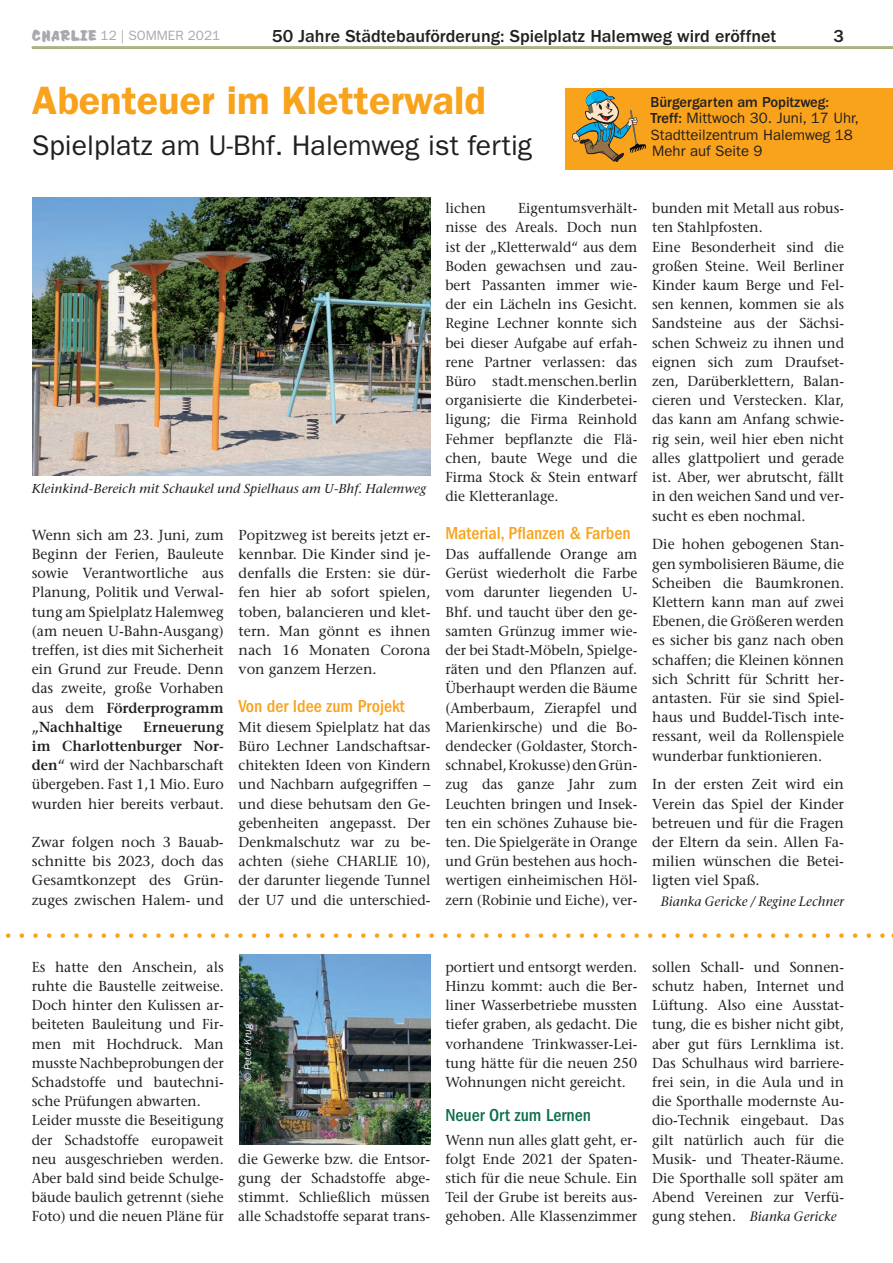
<style>
.page{position:relative;width:893px;height:1263px;background:#fff}
.page>*{position:absolute;margin:0;border:0;box-sizing:border-box;transform-origin:0 0}
.B-01-Head{font:39.75px "Franklin Gothic LT Pro Dm";color:#f9a21c}
.C-02-Subline{font:28.5px "Franklin Gothic LT Pro";color:#231f20}
.C-Kolumnentitel-re{font:500 18px "Franklin Gothic LT Pro";color:#231f20}
.B-05-ZÜ_Stadtumbau{font:500 condensed 18px "Franklin Gothic LT Pro";color:#f9a21c}
.B-05-ZÜ_Stadtumbau-2{font:500 condensed 18px "Franklin Gothic LT Pro";color:#0e6e4b}
.A-24-franklin-gothic{font:15px/16.5px "Franklin Gothic LT Pro";color:#231f20}
.A-02A-Block-OHNE{font:500 14.55px/19.2px "Stone Serif Std";color:#231f20;text-align:justify}
.A-02-Brot-BlockSatz{font:500 14.55px/19.2px "Stone Serif Std";color:#231f20;text-align:justify}
.A-02A-Block-OHNE-2{font:500 14.55px/19.2px "Stone Serif Std";color:#231f20;text-align:justify;scale:.96 1}
.A-01-Brot-fliess{font:500 14.4px/19.2px "Stone Serif Std";color:#231f20;text-align:justify}
.A-01-FließohneAb{font:500 14.4px/19.2px "Stone Serif Std";color:#231f20;text-align:justify}
.A-06-Autor{font:italic 500 13.5px "Stone Serif ITC";color:#231f20}
.A-01-Brot-fliess-2{font:italic 500 13.5px "Stone Serif ITC";color:#231f20}
.t1{font:13.5px "Franklin Gothic LT Pro";color:#a8a9ad}
.B-07-BU-einfach{font:italic 500 12.9px "Stone Serif ITC";color:#231f20}
.B-28-Bildnach-Schwar{font:italic 10.5px "Franklin Gothic LT Pro";color:#fff}
.s1{font-family:"Cg Davison Zip Bd"}
.s2{font-weight:500}
.s3{font-weight:600}
.s4{font-family:"Stone Serif Std";font-style:normal;font-size:14.4px}
</style>
<div class="page">
<div style="left:565px;top:88px;width:328px;height:82px;background:#f9a21c"></div>
<hr style="left:32px;top:47px;width:861px;height:1px;background:#f9a21c">
<img style="left:32px;top:197px;width:399px;height:279px">
<img style="left:239px;top:955px;width:192px;height:189px">
<svg style="left:6px;top:933px;width:887px;height:5px"></svg>
<svg style="left:572px;top:90px;width:52px;height:72px"></svg>
<p class="t1" style="left:32px;top:27px;width:190px"><span class="s1">CharLiE</span> 12 | SOMMER 2021</p>
<p class="C-Kolumnentitel-re" style="left:272px;top:26px;width:506px">50 Jahre Städtebauförderung: Spielplatz Halemweg wird eröffnet</p>
<p class="C-Kolumnentitel-re" style="left:833px;top:26px;width:12px">3</p>
<p class="B-01-Head" style="left:32px;top:77px;width:455px">Abenteuer im Kletterwald</p>
<p class="C-02-Subline" style="left:32px;top:129px;width:502px">Spielplatz am U-Bhf. Halemweg ist fertig</p>
<p class="A-24-franklin-gothic" style="left:651px;top:93px;width:210px"><span class="s2">Bürgergarten am Popitzweg:<br>Treff:</span> Mittwoch 30. Juni, 17 Uhr,<br>Stadtteilzentrum Halemweg 18</p>
<p class="A-24-franklin-gothic" style="left:652px;top:143px;width:112px">Mehr auf Seite 9</p>
<p class="B-07-BU-einfach" style="left:32px;top:481px;width:396px">Kleinkind-Bereich mit Schaukel und Spielhaus am U-Bhf. Halemweg</p>
<p class="A-02A-Block-OHNE" style="left:32px;top:525px;width:193px">Wenn sich am 23. Juni, zum Beginn der Ferien, Bauleute sowie Verantwortliche aus Planung, Politik und Verwal&shy;tung am Spielplatz Halemweg (am neuen U-Bahn-Ausgang) treffen, ist dies mit Sicherheit ein Grund zur Freude. Denn das zweite, große Vorhaben aus dem <span class="s3">Förderprogramm „Nachhaltige</span></p>
<p class="A-02A-Block-OHNE" style="left:32px;top:717px;width:193px;text-indent:111px"><span class="s3">Erneuerung im Charlottenburger Nor&shy;den“</span> wird der Nachbarschaft übergeben. Fast 1,1 Mio. Euro wurden hier bereits verbaut.</p>
<p class="A-01-Brot-fliess" style="left:32px;top:832px;width:193px">Zwar folgen noch 3 Bauab&shy;schnitte bis 2023, doch das Gesamtkonzept des Grün&shy;zuges zwischen Halem- und</p>
<p class="A-01-Brot-fliess" style="left:239px;top:525px;width:193px">Popitzweg ist bereits jetzt er&shy;kennbar. Die Kinder sind je&shy;denfalls die Ersten: sie dür&shy;fen hier ab sofort spielen, toben, balancieren und klet&shy;tern. Man gönnt es ihnen nach 16 Monaten Corona von ganzem Herzen.</p>
<p class="B-05-ZÜ_Stadtumbau" style="left:239px;top:696px;width:167px">Von der Idee zum Projekt</p>
<p class="A-01-Brot-fliess" style="left:239px;top:717px;width:193px">Mit diesem Spielplatz hat das Büro Lechner Landschaftsar&shy;chitekten Ideen von Kindern und Nachbarn aufgegriffen – und diese behutsam den Ge&shy;gebenheiten angepasst. Der Denkmalschutz war zu be&shy;achten (siehe CHARLIE 10), der darunter liegende Tunnel der U7 und die unterschied-</p>
<p class="A-01-Brot-fliess" style="left:445px;top:199px;width:193px;text-indent:73px">Eigentumsverhält&shy;nisse des Areals. Doch nun ist der „Kletterwald“ aus dem Boden gewachsen und zau&shy;bert Passanten immer wie&shy;der ein Lächeln ins Gesicht.<br>Regine Lechner konnte sich bei dieser Aufgabe auf erfah&shy;rene Partner verlassen: das Büro stadt.menschen.berlin organisierte die Kinderbetei&shy;ligung; die Firma Reinhold Fehmer bepflanzte die Flä&shy;chen, baute Wege und die Firma Stock &amp; Stein entwarf die Kletteranlage.</p>
<p class="B-05-ZÜ_Stadtumbau" style="left:445px;top:523px;width:187px">Material, Pflanzen &amp; Farben</p>
<p class="A-01-FließohneAb" style="left:445px;top:544px;width:193px">Das auffallende Orange am Gerüst wiederholt die Farbe vom darunter liegenden U-Bhf. und taucht über den ge&shy;samten Grünzug immer wie&shy;der bei Stadt-Möbeln, Spielge&shy;räten und den Pflanzen auf.<br>Überhaupt werden die Bäume</p>
<p class="A-02A-Block-OHNE-2" style="left:445px;top:698px;width:201px">(Amberbaum, Zierapfel und Marienkirsche) und die Bo&shy;dendecker (Goldaster, Storch&shy;schnabel, Krokusse) den Grün-</p>
<p class="A-01-FließohneAb" style="left:445px;top:775px;width:193px">zug das ganze Jahr zum Leuchten bringen und Insek&shy;ten ein schönes Zuhause bie&shy;ten. Die Spielgeräte in Orange und Grün bestehen aus hoch&shy;wertigen einheimischen Höl&shy;zern (Robinie und Eiche), ver-</p>
<p class="A-01-Brot-fliess" style="left:445px;top:199px;width:42px">lichen</p>
<p class="A-01-FließohneAb" style="left:652px;top:199px;width:193px">bunden mit Metall aus robus&shy;ten Stahlpfosten.</p>
<p class="A-01-Brot-fliess" style="left:652px;top:237px;width:193px">Eine Besonderheit sind die großen Steine. Weil Berliner Kinder kaum Berge und Fel&shy;sen kennen, kommen sie als Sandsteine aus der Sächsi&shy;schen Schweiz zu ihnen und eignen sich zum Draufset&shy;zen, Darüberklettern, Balan&shy;cieren und Verstecken. Klar, das kann am Anfang schwie&shy;rig sein, weil hier eben nicht alles glattpoliert und gerade ist. Aber, wer abrutscht, fällt in den weichen Sand und ver&shy;sucht es eben nochmal.</p>
<p class="A-02-Brot-BlockSatz" style="left:652px;top:535px;width:193px">Die hohen gebogenen Stan&shy;gen symbolisieren Bäume, die Scheiben die Baumkronen.<br>Klettern kann man auf zwei Ebenen, die Größeren werden es sicher bis ganz nach oben schaffen; die Kleinen können sich Schritt für Schritt her&shy;antasten. Für sie sind Spiel&shy;haus und Buddel-Tisch inte&shy;ressant, weil da Rollenspiele wunderbar funktionieren.</p>
<p class="A-01-Brot-fliess" style="left:652px;top:775px;width:193px">In der ersten Zeit wird ein Verein das Spiel der Kinder betreuen und für die Fragen der Eltern da sein. Allen Fa&shy;milien wünschen die Betei&shy;ligten viel Spaß.</p>
<p class="A-06-Autor" style="left:661px;top:893px;width:185px">Bianka Gericke / Regine Lechner</p>
<p class="A-01-FließohneAb" style="left:32px;top:957px;width:193px">Es hatte den Anschein, als ruhte die Baustelle zeitweise.<br>Doch hinter den Kulissen ar&shy;beiteten Bauleitung und Fir&shy;men mit Hochdruck. Man musste Nachbeprobungen der Schadstoffe und bautechni&shy;sche Prüfungen abwarten.</p>
<p class="A-01-FließohneAb" style="left:32px;top:1111px;width:193px">Leider musste die Beseitigung der Schadstoffe europaweit neu ausgeschrieben werden.<br>Aber bald sind beide Schulge&shy;bäude baulich getrennt (siehe Foto) und die neuen Pläne für</p>
<p class="B-28-Bildnach-Schwar" style="left:242px;top:1081px;width:59px;rotate:-90deg">© Peter Krug</p>
<p class="A-01-FließohneAb" style="left:238px;top:1149px;width:193px">die Gewerke bzw. die Entsor&shy;gung der Schadstoffe abge&shy;stimmt. Schließlich müssen alle Schadstoffe separat trans-</p>
<p class="A-01-FließohneAb" style="left:445px;top:957px;width:193px">portiert und entsorgt werden.<br>Hinzu kommt: auch die Ber&shy;liner Wasserbetriebe mussten tiefer graben, als gedacht. Die vorhandene Trinkwasser-Lei&shy;tung hätte für die neuen 250<br>Wohnungen nicht gereicht.</p>
<p class="B-05-ZÜ_Stadtumbau-2" style="left:445px;top:1104px;width:147px">Neuer Ort zum Lernen</p>
<p class="A-01-Brot-fliess" style="left:445px;top:1130px;width:193px">Wenn nun alles glatt geht, er&shy;folgt Ende 2021 der Spaten&shy;stich für die neue Schule. Ein Teil der Grube ist bereits aus&shy;gehoben. Alle Klassenzimmer</p>
<p class="A-01-Brot-fliess" style="left:652px;top:957px;width:193px">sollen Schall- und Sonnen&shy;schutz haben, Internet und Lüftung. Also eine Ausstat&shy;tung, die es bisher nicht gibt, aber gut fürs Lernklima ist.<br>Das Schulhaus wird barriere&shy;frei sein, in die Aula und in die Sporthalle modernste Au&shy;dio-Technik eingebaut. Das gilt natürlich auch für die Musik- und Theater-Räume.<br>Die Sporthalle soll später am Abend Vereinen zur Verfü-</p>
<p class="A-01-Brot-fliess-2" style="left:652px;top:1208px;width:186px"><span class="s4">gung stehen.</span> Bianka Gericke</p>
</div>
